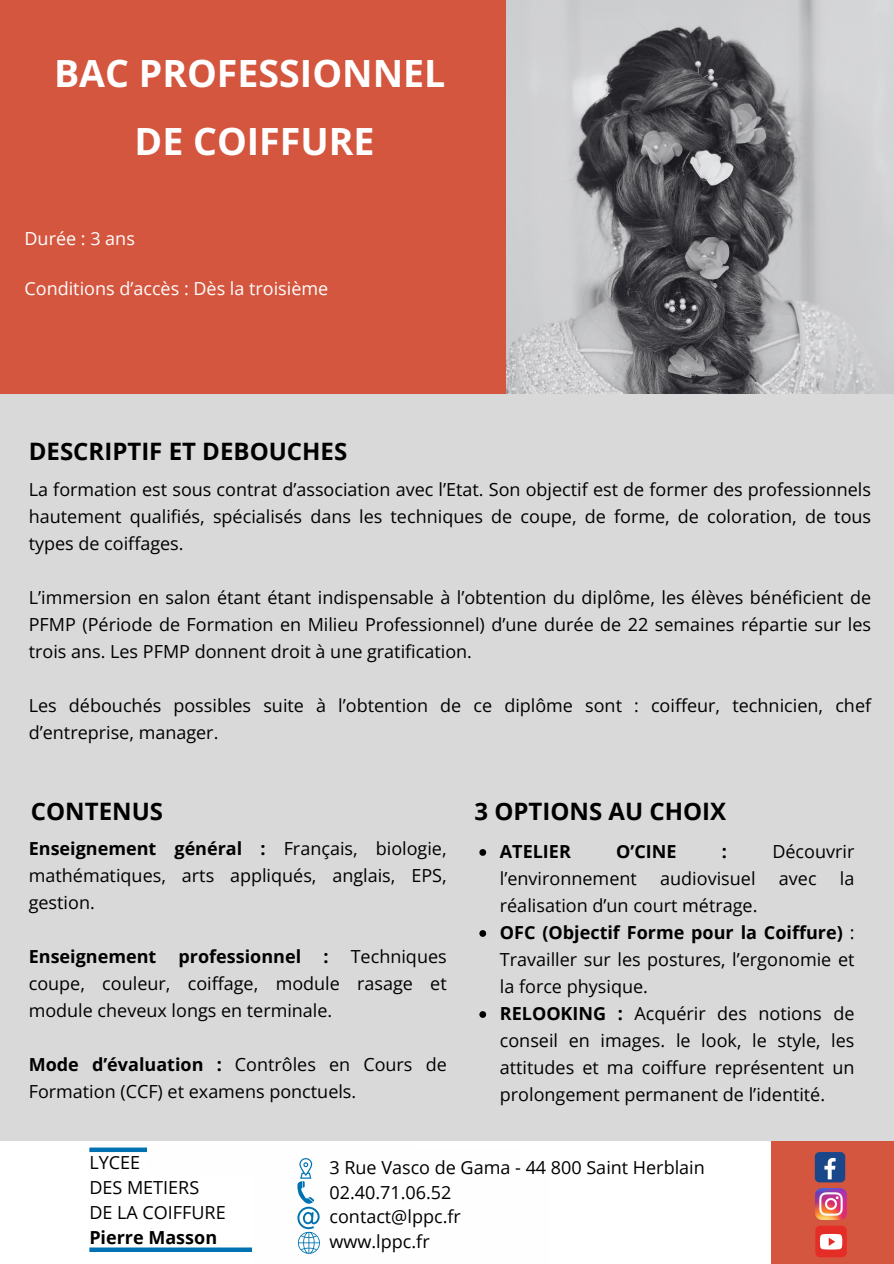
<style>
.page{position:relative;width:894px;height:1264px;background:#fff}
.page>*{position:absolute;margin:0;border:0;box-sizing:border-box;transform-origin:0 0}
.t1{font:700 37.5px "Open Sans";color:#fff}
.t2{font:700 24px "Open Sans";color:#000}
.t3{font:18px/27px "Open Sans";color:#000;text-align:justify}
.t4{font:18px "Open Sans";color:#fefefe}
.t5{font:700 18px "Open Sans";color:#000}
.s1{font-weight:700}
</style>
<div class="page">
<img style="left:505px;top:0;width:388px;height:394px">
<div style="left:0;top:0;width:505px;height:394px;background:#d5563f"></div>
<div style="left:770px;top:1113px;width:123px;height:150px;background:#d5563f"></div>
<div style="left:0;top:394px;width:893px;height:746px;background:#d9d9d9"></div>
<svg style="left:89px;top:1147px;width:58px;height:4px"></svg>
<svg style="left:89px;top:1247px;width:163px;height:4px"></svg>
<svg style="left:297px;top:1158px;width:23px;height:95px"></svg>
<div style="left:814px;top:1151px;width:31px;height:31px;background:#1a4789;border-radius:5px"></div>
<svg style="left:824px;top:1158px;width:11px;height:21px"></svg>
<img style="left:815px;top:1188px;width:31px;height:31px">
<div style="left:815px;top:1225px;width:31px;height:32px;background:#e52d27;border-radius:5px"></div>
<svg style="left:819px;top:1234px;width:23px;height:15px"></svg>
<svg style="left:479px;top:849px;width:7px;height:6px"></svg>
<svg style="left:479px;top:930px;width:7px;height:6px"></svg>
<svg style="left:479px;top:1011px;width:7px;height:6px"></svg>
<p class="t1" style="left:54px;top:47px;width:393px">BAC PROFESSIONNEL</p>
<p class="t1" style="left:134px;top:115px;width:241px">DE COIFFURE</p>
<p class="t4" style="left:24px;top:226px;width:112px">Durée : 3 ans</p>
<p class="t4" style="left:24px;top:276px;width:305px">Conditions d’accès : Dès la troisième</p>
<p class="t2" style="left:29px;top:434px;width:320px">DESCRIPTIF ET DEBOUCHES</p>
<p class="t3" style="left:29px;top:476px;width:843px">La formation est sous contrat d’association avec l’Etat. Son objectif est de former des professionnels hautement qualifiés, spécialisés dans les techniques de coupe, de forme, de coloration, de tous types de coiffages.</p>
<p class="t3" style="left:29px;top:584px;width:843px">L’immersion en salon étant étant indispensable à l’obtention du diplôme, les élèves bénéficient de PFMP (Période de Formation en Milieu Professionnel) d’une durée de 22 semaines répartie sur les trois ans. Les PFMP donnent droit à une gratification.</p>
<p class="t3" style="left:29px;top:692px;width:843px">Les débouchés possibles suite à l’obtention de ce diplôme sont : coiffeur, technicien, chef d’entreprise, manager.</p>
<p class="t2" style="left:31px;top:794px;width:134px">CONTENUS</p>
<p class="t3" style="left:29px;top:834px;width:419px"><span class="s1">Enseignement général :</span> Français, biologie, mathématiques, arts appliqués, anglais, EPS, gestion.</p>
<p class="t3" style="left:29px;top:942px;width:419px"><span class="s1">Enseignement professionnel :</span> Techniques coupe, couleur, coiffage, module rasage et module cheveux longs en terminale.</p>
<p class="t3" style="left:29px;top:1050px;width:419px"><span class="s1">Mode d’évaluation :</span> Contrôles en Cours de<br>Formation (CCF) et examens ponctuels.</p>
<p class="t2" style="left:474px;top:794px;width:253px">3 OPTIONS AU CHOIX</p>
<p class="t5" style="left:499px;top:838px;width:72px">ATELIER</p>
<p class="t5" style="left:616px;top:838px;width:62px">O’CINE</p>
<p class="t5" style="left:721px;top:838px;width:7px">:</p>
<p class="t3" style="left:772px;top:837px;width:83px">Découvrir</p>
<p class="t3" style="left:499px;top:864px;width:138px">l’environnement</p>
<p class="t3" style="left:660px;top:864px;width:97px">audiovisuel</p>
<p class="t3" style="left:778px;top:864px;width:39px">avec</p>
<p class="t3" style="left:839px;top:864px;width:16px">la</p>
<p class="t3" style="left:499px;top:891px;width:259px">réalisation d’un court métrage.</p>
<p class="t3" style="left:499px;top:918px;width:356px"><span class="s1">OFC (Objectif Forme pour la Coiffure)</span> :<br>Travailler sur les postures, l’ergonomie et la force physique.</p>
<p class="t3" style="left:499px;top:999px;width:356px"><span class="s1">RELOOKING :</span> Acquérir des notions de conseil en images. le look, le style, les attitudes et ma coiffure représentent un prolongement permanent de l’identité.</p>
<p class="t3" style="left:89px;top:1148px;width:52px">LYCEE</p>
<p class="t3" style="left:89px;top:1173px;width:111px">DES METIERS</p>
<p class="t3" style="left:89px;top:1198px;width:138px">DE LA COIFFURE</p>
<p class="t5" style="left:89px;top:1224px;width:129px">Pierre Masson</p>
<p class="t3" style="left:329px;top:1153px;width:377px">3 Rue Vasco de Gama - 44 800 Saint Herblain</p>
<p class="t3" style="left:329px;top:1178px;width:123px">02.40.71.06.52</p>
<p class="t3" style="left:329px;top:1202px;width:133px">contact@lppc.fr</p>
<p class="t3" style="left:329px;top:1227px;width:102px">www.lppc.fr</p>
</div>
